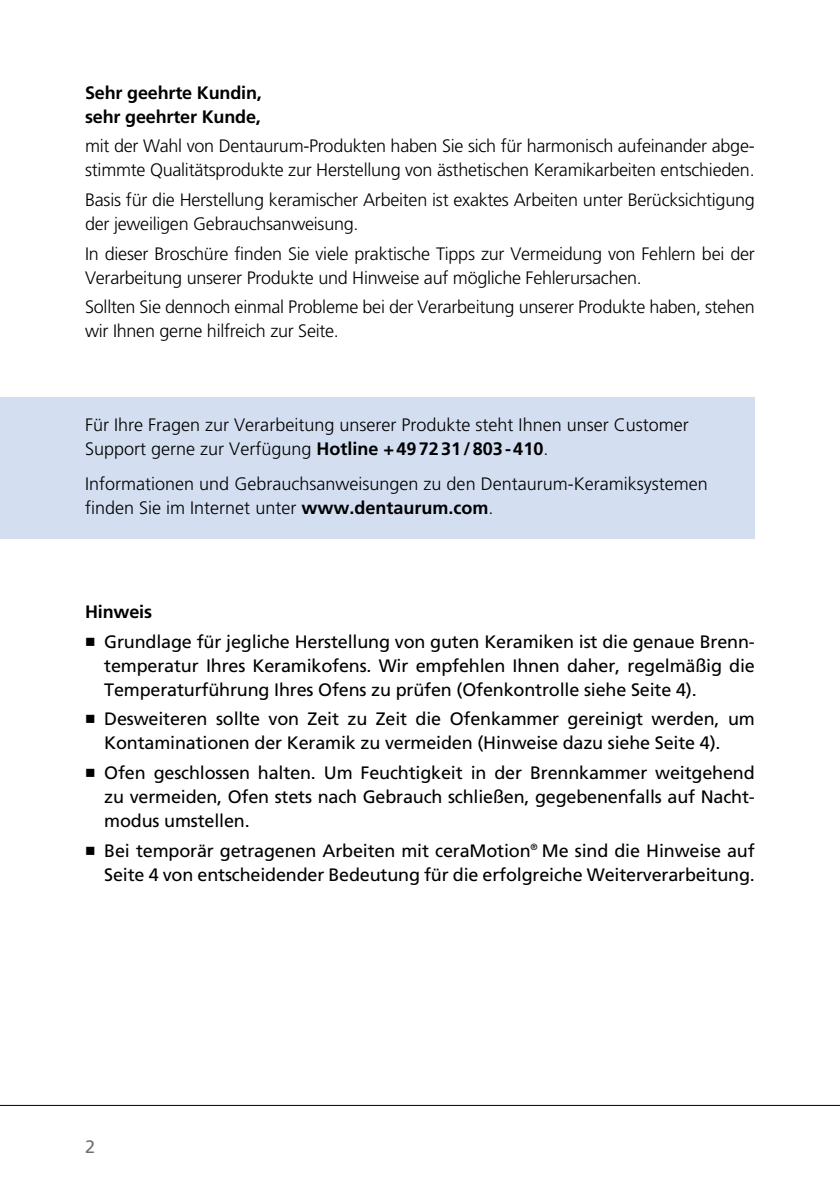
<style>
.page{position:relative;width:840px;height:1191px;background:#fff}
.page>*{position:absolute;margin:0;border:0;box-sizing:border-box;transform-origin:0 0}
.t1{font:300 18px/24px "Frutiger LT Std";letter-spacing:-.015em;color:#000}
.t2{font:18px/24px "Frutiger LT Std";letter-spacing:-.01em;color:#000;text-align:justify}
.t3{font:700 18px/24px "Frutiger LT Std";letter-spacing:-.01em;color:#000}
.t4{font:18px "Frutiger LT Std";color:#6e6f70}
.s1{font-weight:700}
</style>
<div class="page">
<hr style="left:0;top:1105px;width:839px;height:1px;background:#000">
<div style="left:0;top:397px;width:754px;height:142px;background:#d3def0"></div>
<p class="t3" style="left:85px;top:80px;width:178px">Sehr geehrte Kundin, sehr geehrter Kunde,</p>
<p class="t1" style="left:85px;top:134px;width:670px">mit der Wahl von Dentaurum-Produkten haben Sie sich für harmonisch aufeinander abge&shy;stimmte Qualitätsprodukte zur Herstellung von ästhetischen Keramikarbeiten entschieden.</p>
<p class="t1" style="left:85px;top:188px;width:670px">Basis für die Herstellung keramischer Arbeiten ist exaktes Arbeiten unter Berücksichtigung der jeweiligen Gebrauchsanweisung.</p>
<p class="t1" style="left:85px;top:242px;width:671px">In dieser Broschüre finden Sie viele praktische Tipps zur Vermeidung von Fehlern bei der<br>Verarbeitung unserer Produkte und Hinweise auf mögliche Fehlerursachen.</p>
<p class="t1" style="left:85px;top:295px;width:670px">Sollten Sie dennoch einmal Probleme bei der Verarbeitung unserer Produkte haben, stehen wir Ihnen gerne hilfreich zur Seite.</p>
<p class="t1" style="left:85px;top:413px;width:605px">Für Ihre Fragen zur Verarbeitung unserer Produkte steht Ihnen unser Customer<br>Support gerne zur Verfügung <span class="s1">Hotline +497231/803-410</span>.</p>
<p class="t1" style="left:85px;top:472px;width:624px">Informationen und Gebrauchsanweisungen zu den Dentaurum-Keramiksystemen finden Sie im Internet unter <span class="s1">www.dentaurum.com</span>.</p>
<p class="t3" style="left:85px;top:599px;width:68px">Hinweis</p>
<p class="t2" style="left:104px;top:629px;width:651px;text-indent:-19px">■ Grundlage für jegliche Herstellung von guten Keramiken ist die genaue Brenn&shy;temperatur Ihres Keramikofens. Wir empfehlen Ihnen daher, regelmäßig die Temperaturführung Ihres Ofens zu prüfen (Ofenkontrolle siehe Seite 4).</p>
<p class="t2" style="left:104px;top:707px;width:651px;text-indent:-19px">■ Desweiteren sollte von Zeit zu Zeit die Ofenkammer gereinigt werden, um<br>Kontaminationen der Keramik zu vermeiden (Hinweise dazu siehe Seite 4).</p>
<p class="t2" style="left:104px;top:761px;width:651px;text-indent:-19px">■ Ofen geschlossen halten. Um Feuchtigkeit in der Brennkammer weitgehend zu vermeiden, Ofen stets nach Gebrauch schließen, gegebenenfalls auf Nacht&shy;modus umstellen.</p>
<p class="t2" style="left:85px;top:838px;width:671px;text-align:right">■ Bei temporär getragenen Arbeiten mit ceraMotion<sup>®</sup> Me sind die Hinweise auf<br>Seite 4 von entscheidender Bedeutung für die erfolgreiche Weiterverarbeitung.</p>
<p class="t4" style="left:85px;top:1136px;width:12px">2</p>
</div>
